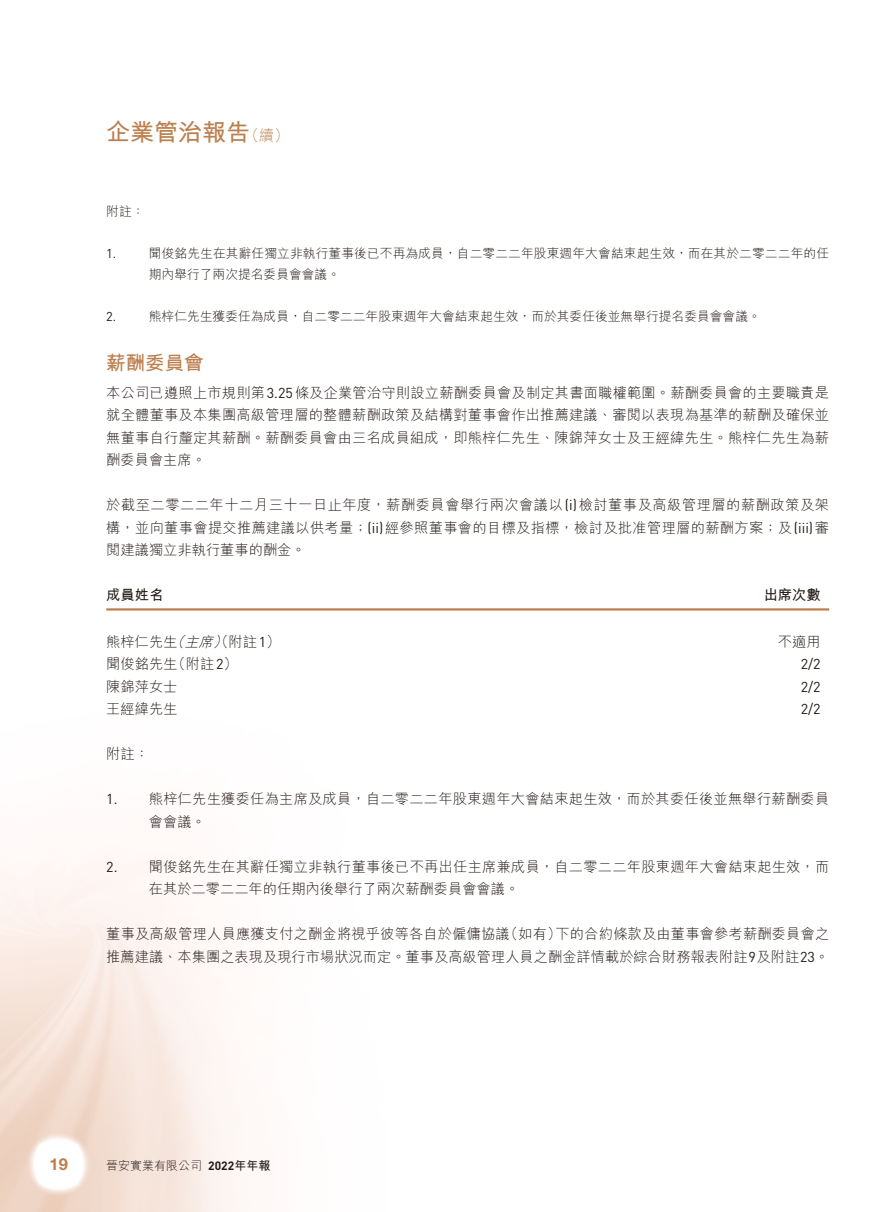
<style>
.page{position:relative;width:893px;height:1212px;background:#fff}
.page>*{position:absolute;margin:0;border:0;box-sizing:border-box;transform-origin:0 0}
.t1{font:700 24px "M Hei HK";color:#bc8050}
.t2{font:700 19.5px "M Hei HK";color:#bc8050}
.t3{font:700 16.5px "Helvetica Neue LT Std";color:#bc8050}
.t4{font:300 15px "M Hei HK";color:#bc8050}
.t5{font:300 14.25px/22.5px "M Hei HK";letter-spacing:.01em;color:#231916;text-align:justify}
.t6{font:14.25px "DINOT";color:#231916}
.t7{font:700 14.25px "M Hei HK";color:#231916}
.t8{font:italic 300 14.25px "M Hei HK";color:#231916}
.t9{font:300 12.75px "M Hei HK";color:#231916}
.t10{font:12.75px "DINOT";color:#231916}
.t11{font:300 12px "M Hei HK";color:#231916}
.t12{font:700 12px "DINOT";color:#231916}
.s1{font-family:"DINOT";font-weight:400}
.s2{font-style:normal}
.s3{font-family:"M Hei HK"}
</style>
<div class="page">
<svg style="left:26px;top:1131px;width:66px;height:66px"></svg>
<div style="left:26px;top:1131px;width:66px;height:66px;border:1px solid #fff;border-radius:50%"></div>
<hr style="left:106px;top:608px;width:723px;height:2px;background:#bc8050">
<h1 class="t1" style="left:106px;top:114px;width:145px">企業管治報告</h1>
<p class="t4" style="left:244px;top:127px;width:46px">（續(</p>
<p class="t9" style="left:106px;top:204px;width:40px">附註：</p>
<p class="t10" style="left:106px;top:243px;width:12px">1.</p>
<p class="t9" style="left:149px;top:246px;width:682px">聞俊銘先生在其辭任獨立非執行董事後已不再為成員，自二零二二年股東週年大會結束起生效，而在其於二零二二年的任</p>
<p class="t9" style="left:149px;top:267px;width:193px">期內舉行了兩次提名委員會會議。</p>
<p class="t9" style="left:149px;top:309px;width:613px">熊梓仁先生獲委任為成員，自二零二二年股東週年大會結束起生效，而於其委任後並無舉行提名委員會會議。</p>
<p class="t10" style="left:106px;top:306px;width:12px">2.</p>
<h2 class="t2" style="left:106px;top:349px;width:99px">薪酬委員會</h2>
<p class="t5" style="left:106px;top:381px;width:724px">本公司已遵照上市規則第<span class="s1">3.25</span>條及企業管治守則設立薪酬委員會及制定其書面職權範圍。薪酬委員會的主要職責是就全體董事及本集團高級管理層的整體薪酬政策及結構對董事會作出推薦建議、審閱以表現為基準的薪酬及確保並無董事自行釐定其薪酬。薪酬委員會由三名成員組成，即熊梓仁先生、陳錦萍女士及王經緯先生。熊梓仁先生為薪酬委員會主席。</p>
<p class="t5" style="left:106px;top:494px;width:724px">於截至二零二二年十二月三十一日止年度，薪酬委員會舉行兩次會議以 <span class="s1">)i(</span> 檢討董事及高級管理層的薪酬政策及架構，並向董事會提交推薦建議以供考量；<span class="s1">( )i i</span> 經參照董事會的目標及指標，檢討及批准管理層的薪酬方案；及<span class="s1">(iii</span> 審<span class="s1">)</span>閱建議獨立非執行董事的酬金。</p>
<p class="t7" style="left:764px;top:585px;width:59px">出席次數</p>
<p class="t7" style="left:106px;top:585px;width:58px">成員姓名</p>
<p class="t8" style="left:170px;top:634px;width:20px">（</p>
<p class="t8" style="left:213px;top:634px;width:20px">）<span class="s2">（</span></p>
<p class="t5" style="left:229px;top:630px;width:53px">附註 ）<span class="s1">1</span></p>
<p class="t5" style="left:106px;top:630px;width:73px">熊梓仁先生</p>
<p class="t8" style="left:184px;top:634px;width:34px">主席</p>
<p class="t5" style="left:778px;top:630px;width:44px">不適用</p>
<p class="t5" style="left:172px;top:653px;width:68px">（附註 (<span class="s1">2</span></p>
<p class="t5" style="left:106px;top:653px;width:73px">聞俊銘先生</p>
<p class="t6" style="left:801px;top:653px;width:21px">2/2</p>
<p class="t5" style="left:106px;top:675px;width:73px">陳錦萍女士</p>
<p class="t6" style="left:801px;top:676px;width:21px">2/2</p>
<p class="t5" style="left:106px;top:698px;width:73px">王經緯先生</p>
<p class="t5" style="left:106px;top:743px;width:44px">附註：</p>
<p class="t5" style="left:149px;top:788px;width:682px">熊梓仁先生獲委任為主席及成員，自二零二二年股東週年大會結束起生效，而於其委任後並無舉行薪酬委員</p>
<p class="t6" style="left:801px;top:698px;width:21px">2/2</p>
<p class="t6" style="left:106px;top:788px;width:13px">1.</p>
<p class="t6" style="left:106px;top:856px;width:13px">2.</p>
<p class="t5" style="left:149px;top:810px;width:58px">會會議。</p>
<p class="t5" style="left:149px;top:855px;width:682px">聞俊銘先生在其辭任獨立非執行董事後已不再出任主席兼成員，自二零二二年股東週年大會結束起生效，而</p>
<p class="t5" style="left:149px;top:878px;width:372px">在其於二零二二年的任期內後舉行了兩次薪酬委員會會議。</p>
<p class="t5" style="left:106px;top:923px;width:724px">董事及高級管理人員應獲支付之酬金將視乎彼等各自於僱傭協議<br>推薦建議、本集團之表現及現行市場狀況而定。董事及高級管理人員之酬金詳情載於綜合財務報表附註<span class="s1">9</span>及附註<span class="s1">23</span>。</p>
<p class="t5" style="left:556px;top:923px;width:275px">下的合約條款及由董事會參考薪酬委員會之</p>
<p class="t5" style="left:504px;top:923px;width:59px">（如有）</p>
<p class="t3" style="left:50px;top:1154px;width:20px">19</p>
<p class="t11" style="left:106px;top:1159px;width:97px">晉安實業有限公司</p>
<p class="t12" style="left:208px;top:1156px;width:64px">2022<span class="s3">年年報</span></p>
</div>
